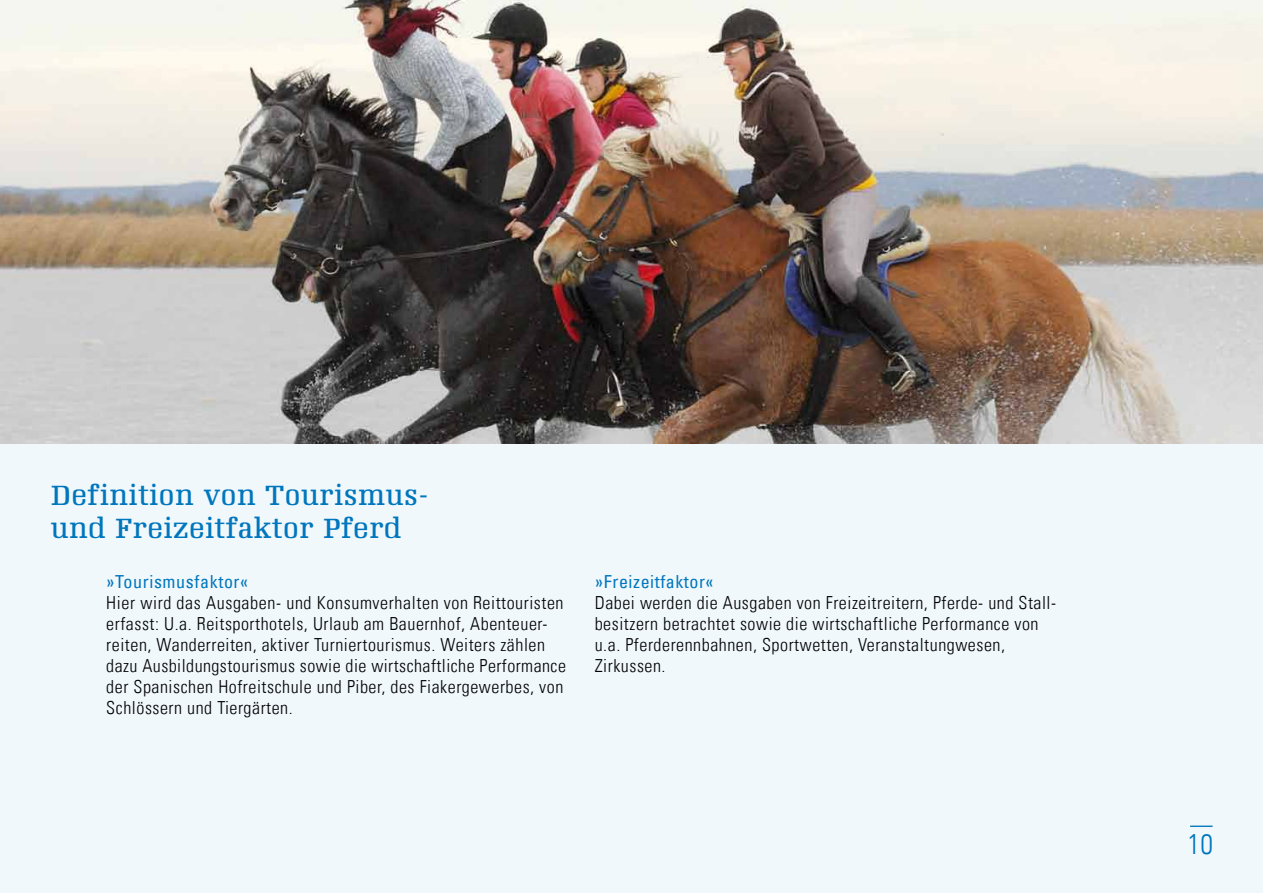
<style>
.page{position:relative;width:1263px;height:893px;background:#fff}
.page>*{position:absolute;margin:0;border:0;box-sizing:border-box;transform-origin:0 0}
.t1{font:300 condensed 28.35px "Univers LT";color:#0076bd}
.t2{font:27px/33px "Napoleon Roman";letter-spacing:.05em;color:#0076bd}
.t3{font:300 condensed 18px/21px "Univers LT";letter-spacing:.03em;color:#000}
.t4{font:condensed 18px "Univers LT";letter-spacing:.035em;color:#0076bd}
</style>
<div class="page">
<img style="left:0;top:0;width:1263px;height:444px">
<div style="left:0;top:444px;width:1263px;height:449px;background:#f0f8fc"></div>
<svg style="left:1190px;top:826px;width:22px;height:1px"></svg>
<h2 class="t2" style="left:51px;top:479px;width:379px">Definition von Tourismus&shy;und Freizeitfaktor Pferd</h2>
<p class="t4" style="left:106px;top:570px;width:144px">»Tourismusfaktor«</p>
<p class="t3" style="left:106px;top:592px;width:461px">Hier wird das Ausgaben- und Konsumverhalten von Reittouristen erfasst: U.a. Reitsporthotels, Urlaub am Bauernhof, Abenteuer&shy;reiten, Wanderreiten, aktiver Turniertourismus. Weiters zählen dazu Ausbildungstourismus sowie die wirtschaftliche Performance der Spanischen Hofreitschule und Piber, des Fiakergewerbes, von Schlössern und Tiergärten.</p>
<p class="t4" style="left:595px;top:570px;width:121px">»Freizeitfaktor«</p>
<p class="t3" style="left:595px;top:592px;width:463px">Dabei werden die Ausgaben von Freizeitreitern, Pferde- und Stall&shy;besitzern betrachtet sowie die wirtschaftliche Performance von u.a. Pferderennbahnen, Sportwetten, Veranstaltungwesen, Zirkussen.</p>
<h1 class="t1" style="left:1187px;top:827px;width:27px">10</h1>
</div>
